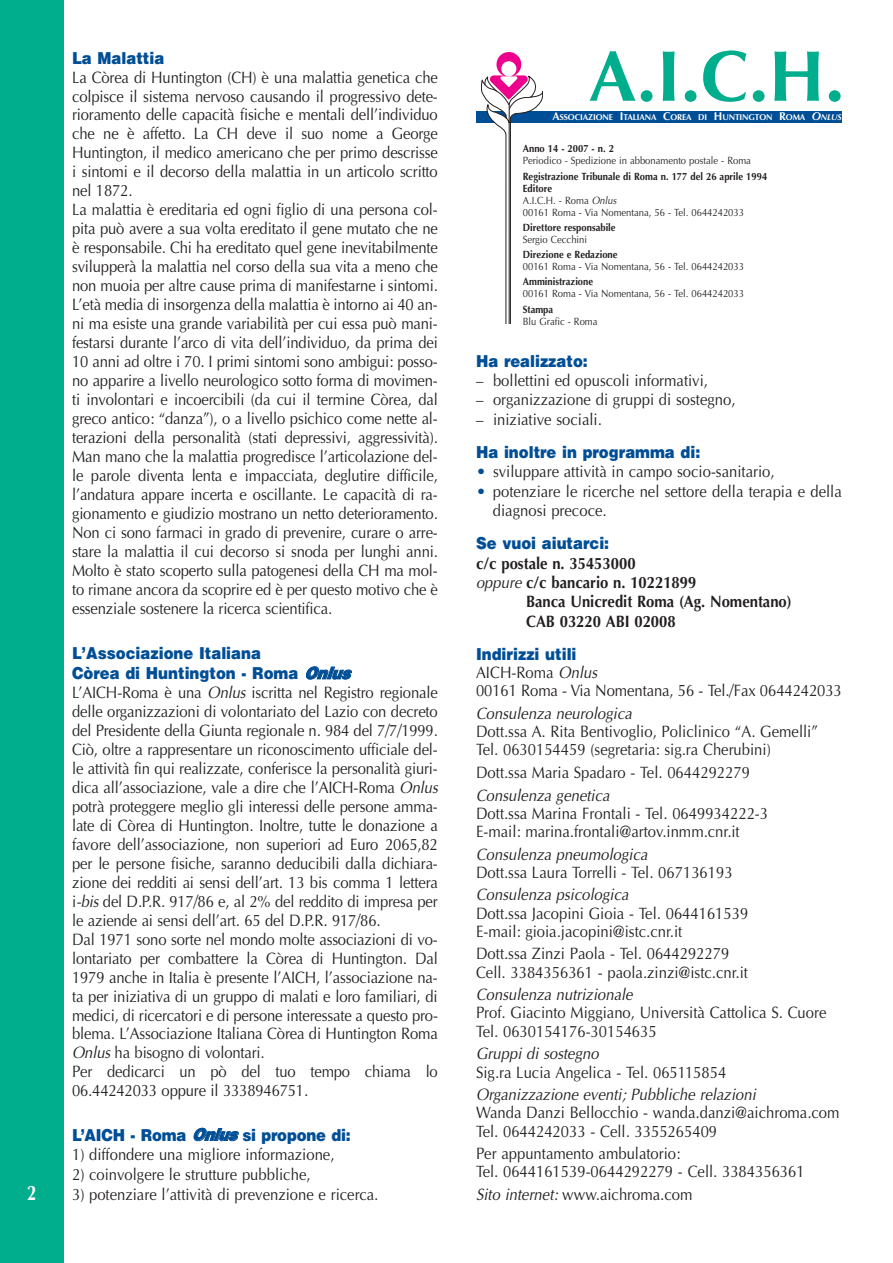
<style>
.page{position:relative;width:893px;height:1263px;background:#fff}
.page>*{position:absolute;margin:0;border:0;box-sizing:border-box;transform-origin:0 0}
.t1{font:700 72px "Optima";color:#00ad8d}
.t2{font:700 21px "Optima";color:#fff;scale:.8 1}
.t3{font:16.5px/18.9px "Optima";letter-spacing:-.01em;color:#231f20;scale:.9 1}
.t4{font:italic 16.5px "Optima";color:#231f20;scale:.9 1}
.t5{font:900 16.5px/19.6px "Helvetica";color:#004e96;scale:.9 1}
.t6{font:700 16.5px "Optima";color:#231f20;scale:.9 1}
.t7{font:700 10.5px/12px "Optima";color:#231f20;scale:.9 1}
.t8{font:10.5px "Optima";color:#231f20;scale:.9 1}
.t9{font:700 8.4px "Optima";letter-spacing:-.01em;color:#fff}
.s1{font-style:italic}
.s2{font-size:11.25px}
.s3{font-style:italic;font-size:11.25px}
.s4{font-weight:400}
.s5{font-weight:400;font-style:italic}
.s6{color:#004e96}
</style>
<div class="page">
<div style="left:0;top:1px;width:64px;height:1262px;background:#00ad8d"></div>
<div style="left:476px;top:111px;width:366px;height:11px;background:#004e96"></div>
<div style="left:496px;top:52px;width:25px;height:25px;background:#ec008c;border-radius:50%"></div>
<div style="left:501px;top:61px;width:15px;height:15px;background:#fff;border-radius:50%"></div>
<svg style="left:481px;top:75px;width:62px;height:249px"></svg>
<p class="t2" style="left:27px;top:1184px;width:13px">2</p>
<p class="t5" style="left:72px;top:49px;width:104px">La Malattia</p>
<p class="t3" style="left:72px;top:69px;width:408px">La Còrea di Huntington (CH) è una malattia genetica che colpisce il sistema nervoso causando il progressivo dete&shy;rioramento delle capacità fisiche e mentali dell’individuo che ne è affetto. La CH deve il suo nome a George Huntington, il medico americano che per primo descrisse i sintomi e il decorso della malattia in un articolo scritto nel 1872.<br>La malattia è ereditaria ed ogni figlio di una persona col&shy;pita può avere a sua volta ereditato il gene mutato che ne è responsabile. Chi ha ereditato quel gene inevitabilmente svilupperà la malattia nel corso della sua vita a meno che non muoia per altre cause prima di manifestarne i sintomi.<br>L’età media di insorgenza della malattia è intorno ai 40 an&shy;ni ma esiste una grande variabilità per cui essa può mani&shy;festarsi durante l’arco di vita dell’individuo, da prima dei 10 anni ad oltre i 70. I primi sintomi sono ambigui: posso&shy;no apparire a livello neurologico sotto forma di movimen&shy;ti involontari e incoercibili (da cui il termine Còrea, dal greco antico: “danza”), o a livello psichico come nette al&shy;terazioni della personalità (stati depressivi, aggressività).<br>Man mano che la malattia progredisce l’articolazione del&shy;le parole diventa lenta e impacciata, deglutire difficile, l’andatura appare incerta e oscillante. Le capacità di ra&shy;gionamento e giudizio mostrano un netto deterioramento.<br>Non ci sono farmaci in grado di prevenire, curare o arre&shy;stare la malattia il cui decorso si snoda per lunghi anni.<br>Molto è stato scoperto sulla patogenesi della CH ma mol&shy;to rimane ancora da scoprire ed è per questo motivo che è essenziale sostenere la ricerca scientifica.</p>
<p class="t5" style="left:72px;top:645px;width:316px">L’Associazione Italiana<br>Còrea di Huntington - Roma <span class="s1">Onlus</span></p>
<p class="t3" style="left:72px;top:685px;width:408px">L’AICH-Roma è una <span class="s1">Onlus</span> iscritta nel Registro regionale delle organizzazioni di volontariato del Lazio con decreto del Presidente della Giunta regionale n. 984 del 7/7/1999.<br>Ciò, oltre a rappresentare un riconoscimento ufficiale del&shy;le attività fin qui realizzate, conferisce la personalità giuri&shy;dica all’associazione, vale a dire che l’AICH-Roma <span class="s1">Onlus </span>potrà proteggere meglio gli interessi delle persone amma&shy;late di Còrea di Huntington. Inoltre, tutte le donazione a favore dell’associazione, non superiori ad Euro 2065,82 per le persone fisiche, saranno deducibili dalla dichiara&shy;zione dei redditi ai sensi dell’art. 13 bis comma 1 lettera i<span class="s1">-bis</span> del D.P.R. 917/86 e, al 2% del reddito di impresa per le aziende ai sensi dell’art. 65 del D.P.R. 917/86.<br>Dal 1971 sono sorte nel mondo molte associazioni di vo&shy;lontariato per combattere la Còrea di Huntington. Dal 1979 anche in Italia è presente l’AICH, l’associazione na&shy;ta per iniziativa di un gruppo di malati e loro familiari, di medici, di ricercatori e di persone interessate a questo pro&shy;blema. L’Associazione Italiana Còrea di Huntington Roma <span class="s1">Onlus</span> ha bisogno di volontari.<br>Per dedicarci un pò del tuo tempo chiama lo 06.44242033 oppure il 3338946751.</p>
<p class="t5" style="left:72px;top:1126px;width:311px">L’AICH - Roma <span class="s1">Onlus</span>si propone di:</p>
<p class="t3" style="left:72px;top:1147px;width:293px">1) diffondere una migliore informazione,</p>
<p class="t3" style="left:72px;top:1167px;width:266px">2) coinvolgere le strutture pubbliche,</p>
<p class="t3" style="left:72px;top:1186px;width:342px">3) potenziare l’attività di prevenzione e ricerca.</p>
<h1 class="t1" style="left:589px;top:47px;width:258px">A.I.C.H.</h1>
<p class="t9" style="left:553px;top:114px;width:291px"><span class="s2">A</span>SSOCIAZIONE <span class="s2">I</span>TALIANA <span class="s2">C</span>OREA DI <span class="s2">H</span>UNTINGTON <span class="s2">R</span>OMA <span class="s3">O</span><span class="s1">NLUS</span></p>
<p class="t7" style="left:523px;top:144px;width:103px">Anno 14 - 2007 - n. 2</p>
<p class="t8" style="left:523px;top:156px;width:255px">Periodico - Spedizione in abbonamento postale - Roma</p>
<p class="t7" style="left:523px;top:171px;width:273px">Registrazione Tribunale di Roma n. 177 del 26 aprile 1994<br>Editore<br><span class="s4">A.I.C.H. - Roma</span> <span class="s5">Onlus<br></span><span class="s4">00161 Roma - Via Nomentana, 56 - Tel. 0644242033</span></p>
<p class="t7" style="left:523px;top:222px;width:105px">Direttore responsabile</p>
<p class="t8" style="left:523px;top:235px;width:73px">Sergio Cecchini</p>
<p class="t7" style="left:523px;top:249px;width:107px">Direzione e Redazione</p>
<p class="t8" style="left:523px;top:262px;width:247px">00161 Roma - Via Nomentana, 56 - Tel. 0644242033</p>
<p class="t7" style="left:523px;top:277px;width:80px">Amministrazione</p>
<p class="t8" style="left:523px;top:289px;width:247px">00161 Roma - Via Nomentana, 56 - Tel. 0644242033</p>
<p class="t7" style="left:523px;top:304px;width:35px">Stampa</p>
<p class="t8" style="left:523px;top:317px;width:85px">Blu Grafic - Roma</p>
<p class="t5" style="left:476px;top:352px;width:126px">Ha realizzato:</p>
<p class="t3" style="left:476px;top:372px;width:259px">– bollettini ed opuscoli informativi,</p>
<p class="t3" style="left:476px;top:392px;width:290px">– organizzazione di gruppi di sostegno,</p>
<p class="t3" style="left:476px;top:411px;width:141px">– iniziative sociali.</p>
<p class="t5" style="left:476px;top:444px;width:251px">Ha inoltre in programma di:</p>
<p class="t3" style="left:476px;top:464px;width:333px"><span class="s6">•</span> sviluppare attività in campo socio-sanitario,</p>
<p class="t3" style="left:493px;top:483px;width:389px;line-height:19.4px;text-indent:-17px"><span class="s6">•</span> potenziare le ricerche nel settore della terapia e della diagnosi precoce.</p>
<p class="t5" style="left:476px;top:535px;width:149px">Se vuoi aiutarci:</p>
<p class="t6" style="left:476px;top:556px;width:179px">c/c postale n. 35453000</p>
<p class="t6" style="left:476px;top:575px;width:246px"><span class="s5">oppure</span> c/c bancario n. 10221899</p>
<p class="t6" style="left:526px;top:595px;width:297px">Banca Unicredit Roma (Ag. Nomentano)</p>
<p class="t6" style="left:526px;top:614px;width:168px">CAB 03220 ABI 02008</p>
<p class="t5" style="left:476px;top:646px;width:113px">Indirizzi utili</p>
<p class="t3" style="left:476px;top:665px;width:408px;line-height:18.3px">AICH-Roma <span class="s1">Onlus<br></span>00161 Roma - Via Nomentana, 56 - Tel./Fax 0644242033</p>
<p class="t4" style="left:476px;top:706px;width:175px">Consulenza neurologica</p>
<p class="t3" style="left:476px;top:724px;width:381px;line-height:18.3px">Dott.ssa A. Rita Bentivoglio, Policlinico “A. Gemelli”<br>Tel. 0630154459 (segretaria: sig.ra Cherubini)</p>
<p class="t3" style="left:476px;top:764px;width:306px">Dott.ssa Maria Spadaro - Tel. 0644292279</p>
<p class="t4" style="left:476px;top:788px;width:150px">Consulenza genetica</p>
<p class="t3" style="left:476px;top:806px;width:326px;line-height:18.3px">Dott.ssa Marina Frontali - Tel. 0649934222-3<br>E-mail: marina.frontali@artov.inmm.cnr.it</p>
<p class="t4" style="left:476px;top:847px;width:192px">Consulenza pneumologica</p>
<p class="t3" style="left:476px;top:864px;width:287px">Dott.ssa Laura Torrelli - Tel. 067136193</p>
<p class="t4" style="left:476px;top:888px;width:171px">Consulenza psicologica</p>
<p class="t3" style="left:476px;top:905px;width:304px;line-height:18.3px">Dott.ssa Jacopini Gioia - Tel. 0644161539<br>E-mail: gioia.jacopini@istc.cnr.it</p>
<p class="t3" style="left:476px;top:946px;width:304px;line-height:18.3px">Dott.ssa Zinzi Paola - Tel. 0644292279<br>Cell. 3384356361 - paola.zinzi@istc.cnr.it</p>
<p class="t4" style="left:476px;top:988px;width:176px">Consulenza nutrizionale</p>
<p class="t3" style="left:476px;top:1005px;width:391px;line-height:18.3px">Prof. Giacinto Miggiano, Università Cattolica S. Cuore<br>Tel. 0630154176-30154635</p>
<p class="t4" style="left:476px;top:1047px;width:138px">Gruppi di sostegno</p>
<p class="t3" style="left:476px;top:1064px;width:280px">Sig.ra Lucia Angelica - Tel. 065115854</p>
<p class="t4" style="left:476px;top:1087px;width:312px">Organizzazione eventi; Pubbliche relazioni</p>
<p class="t3" style="left:476px;top:1105px;width:405px;line-height:18.3px">Wanda Danzi Bellocchio - wanda.danzi@aichroma.com<br>Tel. 0644242033 - Cell. 3355265409</p>
<p class="t3" style="left:476px;top:1146px;width:367px;line-height:18.3px">Per appuntamento ambulatorio:<br>Tel. 0644161539-0644292279 - Cell. 3384356361</p>
<p class="t3" style="left:476px;top:1186px;width:242px"><span class="s1">Sito internet:</span> www.aichroma.com</p>
</div>
